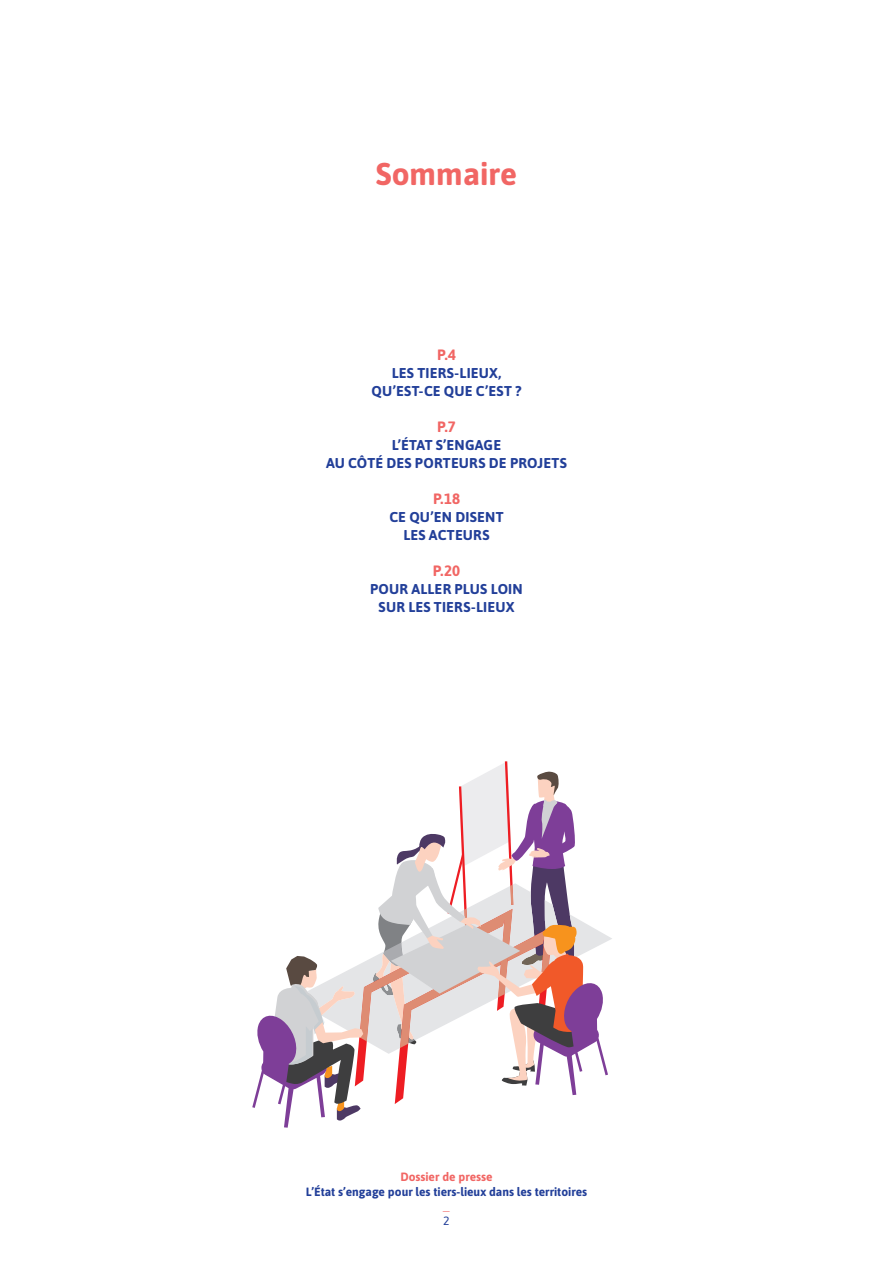
<style>
.page{position:relative;width:893px;height:1263px;background:#fff}
.page>*{position:absolute;margin:0;border:0;box-sizing:border-box;transform-origin:0 0}
.t1{font:700 31.5px "Asap";color:#f16664}
.t2{font:700 15px "Asap";color:#f16664}
.t3{font:700 14.25px/18px "Asap";letter-spacing:.015em;color:#223f99;text-align:center}
.t4{font:700 12px "Asap";color:#223f99}
.t5{font:700 12px "Asap";color:#f16664}
.t6{font:12px "Asap";color:#f16664}
.t7{font:12px "Asap";color:#223f99}
</style>
<div class="page">
<svg style="left:252px;top:761px;width:356px;height:367px"></svg>
<h1 class="t1" style="left:376px;top:151px;width:143px">Sommaire</h1>
<p class="t2" style="left:437px;top:344px;width:20px">P.4</p>
<p class="t3" style="left:372px;top:363px;width:151px">LES TIERS-LIEUX,<br>QU’EST-CE QUE C’EST ?</p>
<p class="t2" style="left:437px;top:416px;width:20px">P.7</p>
<p class="t3" style="left:326px;top:435px;width:242px">L’ÉTAT S’ENGAGE<br>AU CÔTÉ DES PORTEURS DE PROJETS</p>
<p class="t2" style="left:433px;top:488px;width:28px">P.18</p>
<p class="t3" style="left:389px;top:507px;width:116px">CE QU’EN DISENT<br>LES ACTEURS</p>
<p class="t2" style="left:433px;top:560px;width:29px">P.20</p>
<p class="t3" style="left:370px;top:579px;width:154px">POUR ALLER PLUS LOIN<br>SUR LES TIERS-LIEUX</p>
<p class="t5" style="left:400px;top:1168px;width:94px">Dossier de presse</p>
<p class="t4" style="left:306px;top:1183px;width:283px">L’État s’engage pour les tiers-lieux dans les territoires</p>
<p class="t6" style="left:443px;top:1197px;width:8px">_</p>
<p class="t7" style="left:443px;top:1212px;width:8px">2</p>
</div>
